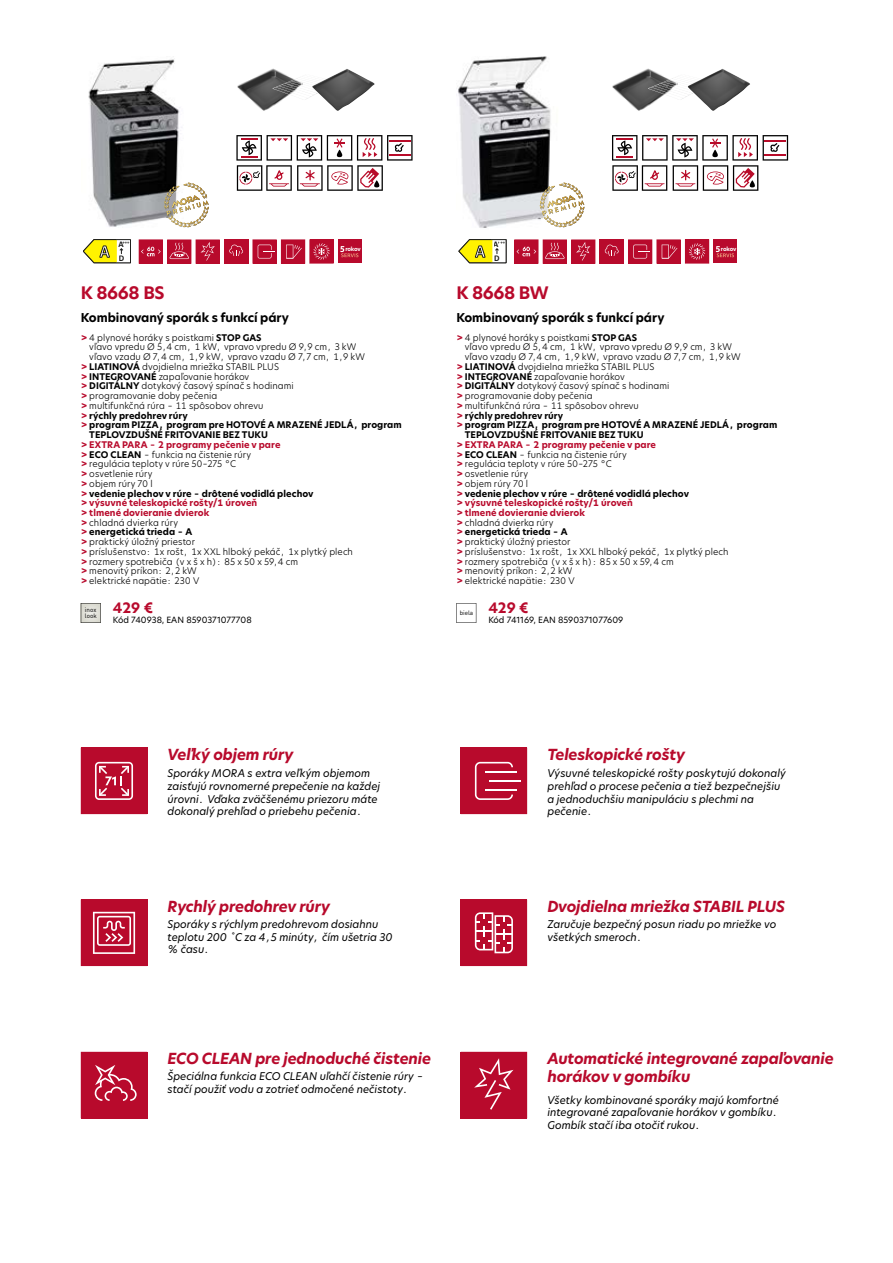
<style>
.page{position:relative;width:893px;height:1263px;background:#fff}
.page>*{position:absolute;margin:0;border:0;box-sizing:border-box;transform-origin:0 0}
.t1{font:700 16.95px "New Hero";color:#b80a2c}
.t2{font:italic 700 15px/18px "New Hero";letter-spacing:-.015em;color:#b80a2c}
.t3{font:700 14.1px "New Hero";color:#b80a2c}
.t4{font:700 12px "New Hero";letter-spacing:-.005em;color:#000}
.t5{font:italic 10.5px/12.6px "New Hero";color:#000}
.t6{font:300 9px/9.8px "New Hero";letter-spacing:.005em;color:#000}
.t7{font:700 9px "New Hero";letter-spacing:.005em;color:#000}
.t8{font:700 8.7px "Calibri";color:#1d1d1b}
.t9{font:8.4px "New Hero";color:#000}
.t10{font:6.3px/6.3px "DIN Pro";letter-spacing:-.01em;color:#000}
.t11{font:700 5.55px "New Hero";letter-spacing:-.04em;color:#fff}
.t12{font:700 4.8px "Calibri";color:#1d1d1b}
.s1{font-size:8.7px}
.s2{font-weight:700;color:#b80a2c}
.s3{font-weight:700}
.s4{color:#b80a2c}
</style>
<div class="page">
<svg style="left:81px;top:603px;width:20px;height:20px"></svg>
<svg style="left:456px;top:603px;width:20px;height:20px"></svg>
<img style="left:237px;top:68px;width:47px;height:43px">
<img style="left:272px;top:74px;width:40px;height:26px">
<img style="left:312px;top:69px;width:63px;height:42px">
<img style="left:612px;top:68px;width:47px;height:43px">
<img style="left:648px;top:74px;width:39px;height:26px">
<img style="left:687px;top:69px;width:63px;height:42px">
<div style="left:224px;top:239px;width:24px;height:25px;background:#b80a2c"></div>
<svg style="left:229px;top:245px;width:14px;height:11px"></svg>
<div style="left:600px;top:239px;width:24px;height:25px;background:#b80a2c"></div>
<svg style="left:605px;top:245px;width:14px;height:11px"></svg>
<svg style="left:252px;top:239px;width:82px;height:25px;background:#c53753"></svg>
<svg style="left:628px;top:239px;width:81px;height:25px;background:#c43652"></svg>
<svg style="left:139px;top:239px;width:81px;height:25px;background:#c43752"></svg>
<svg style="left:514px;top:239px;width:81px;height:25px;background:#c43752"></svg>
<svg style="left:83px;top:239px;width:48px;height:24px"></svg>
<svg style="left:459px;top:239px;width:47px;height:24px"></svg>
<svg style="left:236px;top:135px;width:177px;height:56px"></svg>
<svg style="left:612px;top:135px;width:176px;height:56px"></svg>
<img style="left:88px;top:59px;width:102px;height:169px">
<svg style="left:164px;top:183px;width:45px;height:44px"></svg>
<img style="left:458px;top:56px;width:127px;height:172px">
<svg style="left:540px;top:183px;width:44px;height:44px"></svg>
<svg style="left:81px;top:748px;width:66px;height:66px;background:#be2140"></svg>
<svg style="left:461px;top:748px;width:66px;height:66px;background:#be1e3d"></svg>
<svg style="left:81px;top:900px;width:66px;height:66px;background:#c12a48"></svg>
<svg style="left:461px;top:900px;width:66px;height:66px;background:#c02745"></svg>
<svg style="left:81px;top:1052px;width:66px;height:66px;background:#bc1b3a"></svg>
<svg style="left:461px;top:1052px;width:66px;height:66px;background:#bc1939"></svg>
<div style="left:338px;top:239px;width:24px;height:24px;background:#b80a2d"></div>
<svg style="left:340px;top:246px;width:18px;height:11px"></svg>
<div style="left:713px;top:239px;width:24px;height:24px;background:#b80a2d"></div>
<svg style="left:716px;top:246px;width:18px;height:11px"></svg>
<p class="t12" style="left:118px;top:239px;width:13px"><span class="s1">A</span>+++</p>
<p class="t8" style="left:118px;top:252px;width:7px">D</p>
<p class="t12" style="left:494px;top:239px;width:13px"><span class="s1">A</span>+++</p>
<p class="t11" style="left:345px;top:246px;width:17px">rokov</p>
<p class="t11" style="left:721px;top:246px;width:17px">rokov</p>
<p class="t8" style="left:494px;top:252px;width:7px">D</p>
<h1 class="t1" style="left:81px;top:282px;width:85px">K 8668 BS</h1>
<h3 class="t4" style="left:81px;top:310px;width:210px">Kombinovaný sporák s funkcí páry</h3>
<p class="t6" style="left:81px;top:332px;width:182px"><span class="s2">&gt;</span> 4 plynové horáky s poistkami <span class="s3">STOP GAS</span></p>
<p class="t6" style="left:89px;top:342px;width:268px">vľavo vpredu Ø 5,4 cm, 1 kW, vpravo vpredu Ø 9,9 cm, 3 kW</p>
<p class="t6" style="left:89px;top:352px;width:277px">vľavo vzadu Ø 7,4 cm, 1,9 kW, vpravo vzadu Ø 7,7 cm, 1,9 kW</p>
<p class="t6" style="left:81px;top:361px;width:200px"><span class="s2">&gt;</span> <span class="s3">LIATINOVÁ</span> dvojdielna mriežka STABIL PLUS</p>
<p class="t6" style="left:81px;top:371px;width:170px"><span class="s2">&gt;</span> <span class="s3">INTEGROVANÉ</span> zapaľovanie horákov</p>
<p class="t6" style="left:81px;top:381px;width:215px"><span class="s2">&gt;</span> <span class="s3">DIGITÁLNY</span> dotykový časový spínač s hodinami</p>
<p class="t6" style="left:81px;top:391px;width:138px"><span class="s2">&gt;</span> programovanie doby pečenia</p>
<p class="t6" style="left:81px;top:400px;width:184px"><span class="s2">&gt;</span> multifunkčná rúra – 11 spôsobov ohrevu</p>
<p class="t7" style="left:81px;top:409px;width:108px"><span class="s4">&gt;</span> rýchly predohrev rúry</p>
<p class="t7" style="left:81px;top:419px;width:322px"><span class="s4">&gt;</span> program PIZZA, program pre HOTOVÉ A MRAZENÉ JEDLÁ, program</p>
<p class="t7" style="left:89px;top:429px;width:180px">TEPLOVZDUŠNÉ FRITOVANIE BEZ TUKU</p>
<p class="t6" style="left:81px;top:439px;width:274px"><span class="s2">&gt; EXTRA PARA – 2 programy pečenie v pare<br>&gt;</span> <span class="s3">ECO CLEAN</span> – funkcia na čistenie rúry<br><span class="s2">&gt;</span> regulácia teploty v rúre 50–275 °C<br><span class="s2">&gt;</span> osvetlenie rúry<br><span class="s2">&gt;</span> objem rúry 70 l<br><span class="s2">&gt;</span> <span class="s3">vedenie plechov v rúre – drôtené vodidlá plechov<br></span><span class="s2">&gt; výsuvné teleskopické rošty/1 úroveň<br>&gt; tlmené dovieranie dvierok<br>&gt;</span> chladná dvierka rúry<br><span class="s2">&gt;</span> <span class="s3">energetická trieda – A<br></span><span class="s2">&gt;</span> praktický úložný priestor<br><span class="s2">&gt;</span> príslušenstvo: 1x rošt, 1x XXL hlboký pekáč, 1x plytký plech <span class="s2">&gt;</span> rozmery spotrebiča (v x š x h): 85 x 50 x 59,4 cm<br><span class="s2">&gt;</span> menovitý príkon: 2,2 kW<br><span class="s2">&gt;</span> elektrické napätie: 230 V</p>
<h1 class="t1" style="left:456px;top:282px;width:94px">K 8668 BW</h1>
<h3 class="t4" style="left:456px;top:310px;width:210px">Kombinovaný sporák s funkcí páry</h3>
<p class="t6" style="left:456px;top:332px;width:182px"><span class="s2">&gt;</span> 4 plynové horáky s poistkami <span class="s3">STOP GAS</span></p>
<p class="t6" style="left:465px;top:342px;width:268px">vľavo vpredu Ø 5,4 cm, 1 kW, vpravo vpredu Ø 9,9 cm, 3 kW</p>
<p class="t6" style="left:465px;top:352px;width:277px">vľavo vzadu Ø 7,4 cm, 1,9 kW, vpravo vzadu Ø 7,7 cm, 1,9 kW</p>
<p class="t6" style="left:456px;top:361px;width:200px"><span class="s2">&gt;</span> <span class="s3">LIATINOVÁ</span> dvojdielna mriežka STABIL PLUS</p>
<p class="t6" style="left:456px;top:371px;width:170px"><span class="s2">&gt;</span> <span class="s3">INTEGROVANÉ</span> zapaľovanie horákov</p>
<p class="t6" style="left:456px;top:381px;width:215px"><span class="s2">&gt;</span> <span class="s3">DIGITÁLNY</span> dotykový časový spínač s hodinami</p>
<p class="t6" style="left:456px;top:391px;width:138px"><span class="s2">&gt;</span> programovanie doby pečenia</p>
<p class="t6" style="left:456px;top:400px;width:184px"><span class="s2">&gt;</span> multifunkčná rúra – 11 spôsobov ohrevu</p>
<p class="t7" style="left:456px;top:409px;width:108px"><span class="s4">&gt;</span> rýchly predohrev rúry</p>
<p class="t7" style="left:456px;top:419px;width:322px"><span class="s4">&gt;</span> program PIZZA, program pre HOTOVÉ A MRAZENÉ JEDLÁ, program</p>
<p class="t7" style="left:465px;top:429px;width:180px">TEPLOVZDUŠNÉ FRITOVANIE BEZ TUKU</p>
<p class="t6" style="left:456px;top:439px;width:274px"><span class="s2">&gt; EXTRA PARA – 2 programy pečenie v pare<br>&gt;</span> <span class="s3">ECO CLEAN</span> – funkcia na čistenie rúry<br><span class="s2">&gt;</span> regulácia teploty v rúre 50–275 °C<br><span class="s2">&gt;</span> osvetlenie rúry<br><span class="s2">&gt;</span> objem rúry 70 l<br><span class="s2">&gt;</span> <span class="s3">vedenie plechov v rúre – drôtené vodidlá plechov<br></span><span class="s2">&gt; výsuvné teleskopické rošty/1 úroveň<br>&gt; tlmené dovieranie dvierok<br>&gt;</span> chladná dvierka rúry<br><span class="s2">&gt;</span> <span class="s3">energetická trieda – A<br></span><span class="s2">&gt;</span> praktický úložný priestor<br><span class="s2">&gt;</span> príslušenstvo: 1x rošt, 1x XXL hlboký pekáč, 1x plytký plech <span class="s2">&gt;</span> rozmery spotrebiča (v x š x h): 85 x 50 x 59,4 cm<br><span class="s2">&gt;</span> menovitý príkon: 2,2 kW<br><span class="s2">&gt;</span> elektrické napätie: 230 V</p>
<p class="t10" style="left:85px;top:606px;width:13px">inox look</p>
<h3 class="t3" style="left:488px;top:598px;width:42px">429 €</h3>
<p class="t9" style="left:488px;top:614px;width:137px">Kód 741169, EAN 8590371077609</p>
<h3 class="t3" style="left:113px;top:598px;width:42px">429 €</h3>
<p class="t9" style="left:113px;top:614px;width:141px">Kód 740938, EAN 8590371077708</p>
<p class="t10" style="left:460px;top:609px;width:15px">biela</p>
<h2 class="t2" style="left:168px;top:745px;width:127px">Veľký objem rúry</h2>
<h2 class="t2" style="left:547px;top:745px;width:139px">Teleskopické rošty</h2>
<p class="t5" style="left:168px;top:767px;width:214px">Sporáky MORA s extra veľkým objemom zaisťujú rovnomerné prepečenie na každej úrovni. Vďaka zväčšenému priezoru máte dokonalý prehľad o priebehu pečenia.</p>
<p class="t5" style="left:547px;top:767px;width:240px">Výsuvné teleskopické rošty poskytujú dokonalý prehľad o procese pečenia a tiež bezpečnejšiu a jednoduchšiu manipuláciu s plechmi na pečenie.</p>
<h2 class="t2" style="left:168px;top:897px;width:164px">Rychlý predohrev rúry</h2>
<h2 class="t2" style="left:547px;top:897px;width:239px">Dvojdielna mriežka STABIL PLUS</h2>
<p class="t5" style="left:168px;top:918px;width:227px">Sporáky s rýchlym predohrevom dosiahnu teplotu 200 ˚C za 4,5 minúty, čím ušetria 30 % času.</p>
<p class="t5" style="left:547px;top:918px;width:230px">Zaručuje bezpečný posun riadu po mriežke vo všetkých smeroch.</p>
<h2 class="t2" style="left:168px;top:1049px;width:265px">ECO CLEAN pre jednoduché čistenie</h2>
<h2 class="t2" style="left:547px;top:1049px;width:288px">Automatické integrované zapaľovanie horákov v gombíku</h2>
<p class="t5" style="left:168px;top:1070px;width:258px">Špeciálna funkcia ECO CLEAN uľahčí čistenie rúry – stačí použiť vodu a zotrieť odmočené nečistoty.</p>
<p class="t5" style="left:547px;top:1093px;width:233px;text-align:justify">Všetky kombinované sporáky majú komfortné integrované zapaľovanie horákov v gombíku.<br>Gombík stačí iba otočiť rukou.</p>
</div>
